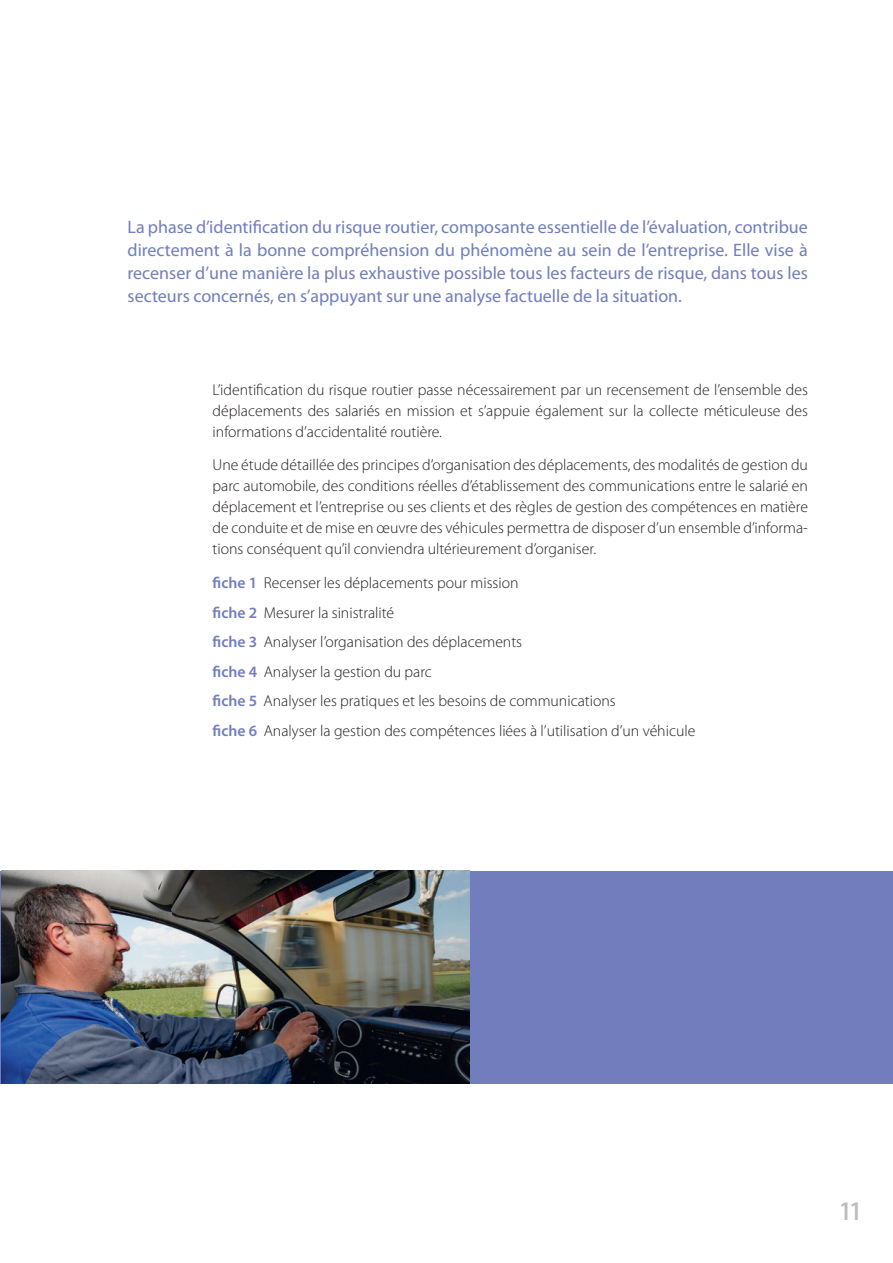
<style>
.page{position:relative;width:893px;height:1263px;background:#fff}
.page>*{position:absolute;margin:0;border:0;box-sizing:border-box;transform-origin:0 0}
.t1{font:600 condensed 27px "Myriad Pro";color:#bcbdc0}
.t2{font:18px/23.2px "Myriad Pro";color:#717dbd;text-align:justify}
.t3{font:300 15.75px/21px "Myriad Pro";color:#231f20;text-align:justify}
.s1{font-weight:600;color:#717dbd}
</style>
<div class="page">
<div style="left:0;top:871px;width:893px;height:212px;background:#717dbd"></div>
<img style="left:2px;top:871px;width:467px;height:212px">
<p class="t2" style="left:128px;top:215px;width:682px">La phase d’identification du risque routier, composante essentielle de l’évaluation, contribue directement à la bonne compréhension du phénomène au sein de l’entreprise. Elle vise à recenser d’une manière la plus exhaustive possible tous les facteurs de risque, dans tous les secteurs concernés, en s’appuyant sur une analyse factuelle de la situation.</p>
<p class="t3" style="left:213px;top:379px;width:597px">L’identification du risque routier passe nécessairement par un recensement de l’ensemble des déplacements des salariés en mission et s’appuie également sur la collecte méticuleuse des informations d’accidentalité routière.</p>
<p class="t3" style="left:213px;top:455px;width:597px">Une étude détaillée des principes d’organisation des déplacements, des modalités de gestion du parc automobile, des conditions réelles d’établissement des communications entre le salarié en déplacement et l’entreprise ou ses clients et des règles de gestion des compétences en matière de conduite et de mise en œuvre des véhicules permettra de disposer d’un ensemble d’informa&shy;tions conséquent qu’il conviendra ultérieurement d’organiser.</p>
<p class="t3" style="left:213px;top:568px;width:484px;line-height:29.5px;text-align:left"><span class="s1">fiche 1</span> Recenser les déplacements pour mission<br><span class="s1">fiche 2</span> Mesurer la sinistralité<br><span class="s1">fiche 3</span> Analyser l’organisation des déplacements<br><span class="s1">fiche 4</span> Analyser la gestion du parc<br><span class="s1">fiche 5</span> Analyser les pratiques et les besoins de communications<br><span class="s1">fiche 6</span> Analyser la gestion des compétences liées à l’utilisation d’un véhicule</p>
<h1 class="t1" style="left:840px;top:1196px;width:23px">11</h1>
</div>
